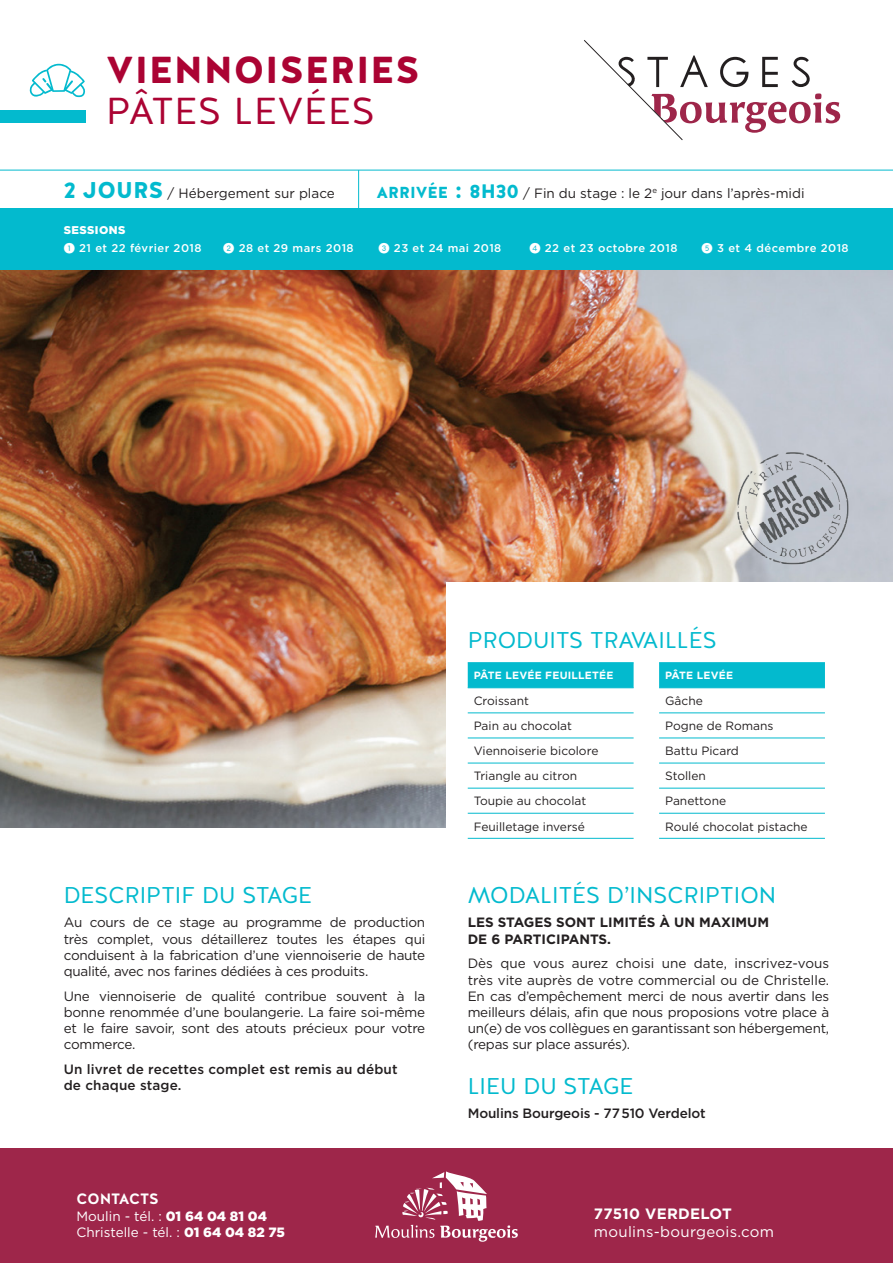
<style>
.page{position:relative;width:893px;height:1263px;background:#fff}
.page>*{position:absolute;margin:0;border:0;box-sizing:border-box;transform-origin:0 0}
.t1{font:900 37.5px/40.5px "Halis R";letter-spacing:.02em;color:#ab0333}
.t2{font:22.8px "Halis R";color:#03bace}
.t3{font:15px "Gotham";letter-spacing:.02em;color:#fff}
.t4{font:700 15px "Gotham";letter-spacing:.02em;color:#fff}
.t5{font:700 15px "Halis R";letter-spacing:-.01em;color:#fff}
.t6{font:13.5px/16.2px "Gotham";letter-spacing:-.02em;color:#231f20;text-align:justify}
.t7{font:13.5px "Gotham";color:#231f20}
.t8{font:500 13.5px/16.2px "Gotham";letter-spacing:.01em;color:#231f20}
.t9{font:13.5px "Gotham";color:#fff}
.t10{font:700 13.5px/16.2px "Gotham";color:#231f20}
.t11{font:500 13.5px "Gotham";letter-spacing:-.01em;color:#231f20}
.t12{font:12px "Gotham";color:#231f20}
.t13{font:500 11.25px "Gotham";letter-spacing:.04em;color:#fff}
.t14{font:900 11.25px "Gotham";letter-spacing:.04em;color:#fff}
.t15{font:700 10.5px "Gotham";letter-spacing:.02em;color:#fff}
.s1{font-weight:400}
.s2{font-family:"Halis R";font-weight:900;font-size:22.8px;color:#03bace}
.s3{font-family:"Numerics P04";font-weight:400}
.s4{font-family:"Halis R";font-weight:900;font-size:15.9px;color:#03bace}
.s5{font-family:"Halis R";font-weight:900;font-size:19.5px;color:#03bace}
.s6{font-weight:900}
</style>
<div class="page">
<svg style="left:584px;top:40px;width:256px;height:100px"></svg>
<hr style="left:0;top:170px;width:893px;height:1px;background:#03bace">
<div style="left:0;top:111px;width:85px;height:12px;background:#03bace"></div>
<img style="left:0;top:270px;width:893px;height:557px">
<div style="left:0;top:208px;width:893px;height:62px;background:#03bace"></div>
<div style="left:446px;top:583px;width:447px;height:552px;background:#fff"></div>
<div style="left:0;top:1148px;width:893px;height:115px;background:#9e264a"></div>
<svg style="left:375px;top:1171px;width:143px;height:71px"></svg>
<hr style="left:358px;top:170px;width:1px;height:38px;background:#03bace">
<svg style="left:468px;top:663px;width:357px;height:24px;background:#15bed1"></svg>
<hr style="left:468px;top:662px;width:166px;height:1px;background:#03bace">
<hr style="left:659px;top:662px;width:166px;height:1px;background:#03bace">
<hr style="left:468px;top:687px;width:166px;height:1px;background:#03bace">
<hr style="left:659px;top:687px;width:166px;height:1px;background:#03bace">
<hr style="left:468px;top:712px;width:166px;height:1px;background:#03bace">
<hr style="left:659px;top:712px;width:166px;height:1px;background:#03bace">
<hr style="left:468px;top:738px;width:166px;height:1px;background:#03bace">
<hr style="left:659px;top:738px;width:166px;height:1px;background:#03bace">
<hr style="left:468px;top:763px;width:166px;height:1px;background:#03bace">
<hr style="left:659px;top:763px;width:166px;height:1px;background:#03bace">
<hr style="left:468px;top:788px;width:166px;height:1px;background:#03bace">
<hr style="left:659px;top:788px;width:166px;height:1px;background:#03bace">
<hr style="left:468px;top:813px;width:166px;height:1px;background:#03bace">
<hr style="left:659px;top:813px;width:166px;height:1px;background:#03bace">
<hr style="left:468px;top:838px;width:166px;height:1px;background:#03bace">
<hr style="left:659px;top:838px;width:166px;height:1px;background:#03bace">
<svg style="left:30px;top:64px;width:55px;height:33px"></svg>
<img style="left:730px;top:444px;width:125px;height:127px">
<p class="t1" style="left:106px;top:51px;width:315px">VIENNOISERIES<br><span class="s1">PÂTES LEVÉES</span></p>
<p class="t7" style="left:64px;top:184px;width:273px"><span class="s2">2 JOURS</span> / Hébergement sur place</p>
<p class="t14" style="left:64px;top:223px;width:63px">SESSIONS</p>
<p class="t13" style="left:64px;top:241px;width:139px"><span class="s3">1</span> 21 et 22 février 2018</p>
<p class="t13" style="left:223px;top:241px;width:132px"><span class="s3">2</span> 28 et 29 mars 2018</p>
<p class="t13" style="left:378px;top:241px;width:124px"><span class="s3">3</span> 23 et 24 mai 2018</p>
<p class="t13" style="left:529px;top:241px;width:150px"><span class="s3">4</span> 22 et 23 octobre 2018</p>
<p class="t13" style="left:702px;top:241px;width:149px"><span class="s3">5</span> 3 et 4 décembre 2018</p>
<p class="t7" style="left:377px;top:184px;width:430px"><span class="s4">ARRIVÉE</span> <span class="s2">:</span> <span class="s5">8H30</span> / Fin du stage : le 2<sup>e</sup> jour dans l’après-midi</p>
<p class="t2" style="left:468px;top:625px;width:250px">PRODUITS TRAVAILLÉS</p>
<p class="t2" style="left:64px;top:880px;width:250px">DESCRIPTIF DU STAGE</p>
<p class="t6" style="left:64px;top:914px;width:363px">Au cours de ce stage au programme de production très complet, vous détaillerez toutes les étapes qui conduisent à la fabrication d’une viennoiserie de haute qualité, avec nos farines dédiées à ces produits.</p>
<p class="t6" style="left:64px;top:987px;width:363px">Une viennoiserie de qualité contribue souvent à la bonne renommée d’une boulangerie. La faire soi-même et le faire savoir, sont des atouts précieux pour votre commerce.</p>
<p class="t8" style="left:64px;top:1061px;width:335px">Un livret de recettes complet est remis au début de chaque stage.</p>
<p class="t5" style="left:77px;top:1189px;width:84px">CONTACTS</p>
<p class="t9" style="left:77px;top:1207px;width:192px">Moulin - tél. : <span class="s6">01 64 04 81 04</span></p>
<p class="t9" style="left:77px;top:1223px;width:210px">Christelle - tél. : <span class="s6">01 64 04 82 75</span></p>
<p class="t15" style="left:474px;top:669px;width:141px">PÂTE LEVÉE FEUILLETÉE</p>
<p class="t15" style="left:665px;top:669px;width:69px">PÂTE LEVÉE</p>
<p class="t12" style="left:474px;top:693px;width:57px">Croissant</p>
<p class="t12" style="left:665px;top:693px;width:39px">Gâche</p>
<p class="t12" style="left:474px;top:718px;width:100px">Pain au chocolat</p>
<p class="t12" style="left:665px;top:718px;width:110px">Pogne de Romans</p>
<p class="t12" style="left:474px;top:743px;width:126px">Viennoiserie bicolore</p>
<p class="t12" style="left:665px;top:743px;width:75px">Battu Picard</p>
<p class="t12" style="left:474px;top:768px;width:105px">Triangle au citron</p>
<p class="t12" style="left:665px;top:768px;width:42px">Stollen</p>
<p class="t12" style="left:474px;top:793px;width:114px">Toupie au chocolat</p>
<p class="t12" style="left:665px;top:793px;width:63px">Panettone</p>
<p class="t12" style="left:474px;top:819px;width:113px">Feuilletage inversé</p>
<p class="t12" style="left:665px;top:819px;width:144px">Roulé chocolat pistache</p>
<p class="t2" style="left:468px;top:880px;width:310px">MODALITÉS D’INSCRIPTION</p>
<p class="t10" style="left:468px;top:914px;width:303px">LES STAGES SONT LIMITÉS À UN MAXIMUM<br>DE 6 PARTICIPANTS.</p>
<p class="t6" style="left:468px;top:955px;width:363px">Dès que vous aurez choisi une date, inscrivez-vous très vite auprès de votre commercial ou de Christelle.<br>En cas d’empêchement merci de nous avertir dans les meilleurs délais, afin que nous proposions votre place à un(e) de vos collègues en garantissant son hébergement, (repas sur place assurés).</p>
<p class="t2" style="left:468px;top:1071px;width:167px">LIEU DU STAGE</p>
<p class="t11" style="left:468px;top:1105px;width:239px">Moulins Bourgeois - 77 510 Verdelot</p>
<p class="t4" style="left:594px;top:1204px;width:139px">77510 VERDELOT</p>
<p class="t3" style="left:594px;top:1222px;width:182px">moulins-bourgeois.com</p>
</div>
